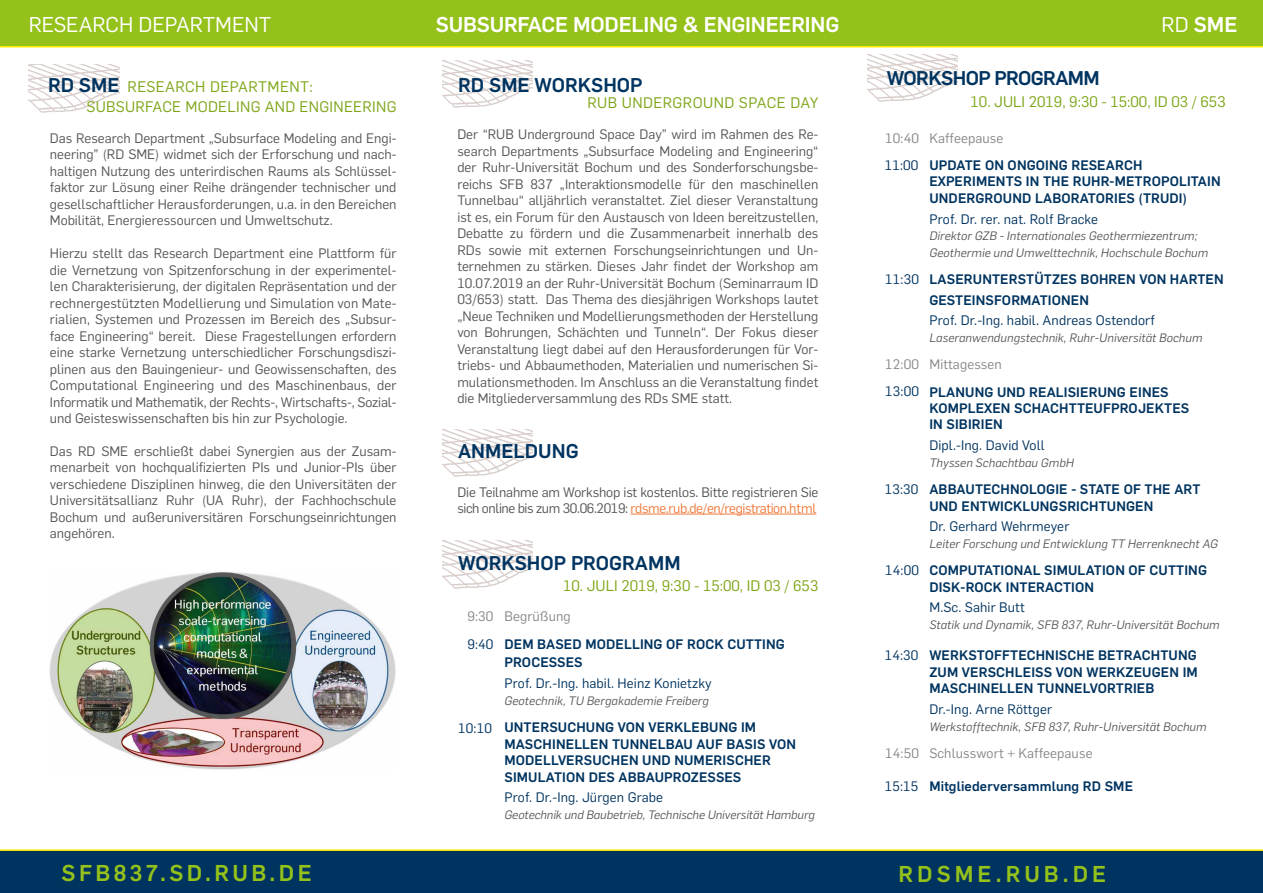
<style>
.page{position:relative;width:1263px;height:893px;background:#fff}
.page>*{position:absolute;margin:0;border:0;box-sizing:border-box;transform-origin:0 0}
.t1{font:700 22.5px "Rub Flama";letter-spacing:.15em;color:#94c11a}
.t2{font:700 22.5px "Rub Flama";letter-spacing:.18em;color:#94c11a}
.t3{font:700 21px "Rub Flama";letter-spacing:-.01em;color:#fff}
.t4{font:21px "Rub Flama";color:#fff}
.t5{font:700 19.5px "Rub Flama";color:#003460}
.t6{font:700 19.5px "Rub Flama";letter-spacing:-.03em;color:#003460}
.t7{font:15px/20.1px "Rub Flama";letter-spacing:.02em;color:#7da516}
.t8{font:15px "Rub Flama";color:#7da516}
.t9{font:13.5px/16.5px "Rub Flama";color:#565655;text-align:justify}
.t10{font:700 13.5px/16.5px "Rub Flama";letter-spacing:.01em;color:#003460}
.t11{font:13.5px "Rub Flama";letter-spacing:.01em;color:#003460}
.t12{font:13.5px/16.5px "Rub Flama";letter-spacing:-.02em;color:#565655}
.t13{font:13.5px "Rub Flama";letter-spacing:.01em;color:#868786}
.t14{font:italic 12px/16.5px "Rub Flama";letter-spacing:.01em;color:#565655}
.s1{font-weight:400}
.s2{color:#ef793a}
</style>
<div class="page">
<div style="left:0;top:850px;width:1263px;height:43px;background:#003460"></div>
<hr style="left:0;top:849px;width:1263px;height:2px;background:#ffed00">
<div style="left:0;top:0;width:1263px;height:46px;background:#94c11a"></div>
<hr style="left:0;top:46px;width:1263px;height:1px;background:#ffed00">
<img style="left:29px;top:65px;width:90px;height:47px">
<img style="left:442px;top:60px;width:91px;height:48px">
<img style="left:442px;top:540px;width:91px;height:48px">
<img style="left:442px;top:429px;width:91px;height:48px">
<img style="left:867px;top:54px;width:91px;height:48px">
<hr style="left:631px;top:514px;width:185px;height:1px;background:#ef793a">
<img style="left:49px;top:572px;width:347px;height:198px">
<h2 class="t4" style="left:29px;top:10px;width:244px">RESEARCH DEPARTMENT</h2>
<h2 class="t3" style="left:436px;top:9px;width:405px">SUBSURFACE MODELING &amp; ENGINEERING</h2>
<h2 class="t3" style="left:1161px;top:9px;width:77px"><span class="s1">RD</span> SME</h2>
<h3 class="t5" style="left:48px;top:71px;width:73px">RD SME</h3>
<h3 class="t5" style="left:458px;top:71px;width:186px">RD SME WORKSHOP</h3>
<p class="t7" style="left:86px;top:76px;width:312px;text-indent:41px">RESEARCH DEPARTMENT:<br>SUBSURFACE MODELING AND ENGINEERING</p>
<p class="t7" style="left:587px;top:92px;width:232px">RUB UNDERGROUND SPACE DAY</p>
<p class="t9" style="left:457px;top:125px;width:363px">Der “RUB Underground Space Day” wird im Rahmen des Re&shy;search Departments „Subsurface Modeling and Engineering“ der Ruhr-Universität Bochum und des Sonderforschungsbe&shy;reichs SFB 837 „Interaktionsmodelle für den maschinellen Tunnelbau“ alljährlich veranstaltet. Ziel dieser Veranstaltung ist es, ein Forum für den Austausch von Ideen bereitzustellen, Debatte zu fördern und die Zusammenarbeit innerhalb des RDs sowie mit externen Forschungseinrichtungen und Un&shy;ternehmen zu stärken. Dieses Jahr findet der Workshop am 10.07.2019 an der Ruhr-Universität Bochum (Seminarraum ID 03/653) statt. Das Thema des diesjährigen Workshops lautet „Neue Techniken und Modellierungsmethoden der Herstellung von Bohrungen, Schächten und Tunneln“. Der Fokus dieser Veranstaltung liegt dabei auf den Herausforderungen für Vor&shy;triebs- und Abbaumethoden, Materialien und numerischen Si&shy;mulationsmethoden. Im Anschluss an die Veranstaltung findet die Mitgliederversammlung des RDs SME statt.</p>
<p class="t9" style="left:50px;top:129px;width:348px">Das Research Department „Subsurface Modeling and Engi&shy;neering” (RD SME) widmet sich der Erforschung und nach&shy;haltigen Nutzung des unterirdischen Raums als Schlüssel&shy;faktor zur Lösung einer Reihe drängender technischer und gesellschaftlicher Herausforderungen, u.a. in den Bereichen Mobilität, Energieressourcen und Umweltschutz.</p>
<p class="t9" style="left:50px;top:244px;width:348px">Hierzu stellt das Research Department eine Plattform für die Vernetzung von Spitzenforschung in der experimentel&shy;len Charakterisierung, der digitalen Repräsentation und der rechnergestützten Modellierung und Simulation von Mate&shy;rialien, Systemen und Prozessen im Bereich des „Subsur&shy;face Engineering“ bereit. Diese Fragestellungen erfordern eine starke Vernetzung unterschiedlicher Forschungsdiszi&shy;plinen aus den Bauingenieur- und Geowissenschaften, des Computational Engineering und des Maschinenbaus, der Informatik und Mathematik, der Rechts-, Wirtschafts-, Sozial&shy;und Geisteswissenschaften bis hin zur Psychologie.</p>
<p class="t9" style="left:50px;top:442px;width:348px">Das RD SME erschließt dabei Synergien aus der Zusam&shy;menarbeit von hochqualifizierten PIs und Junior-PIs über verschiedene Disziplinen hinweg, die den Universitäten der Universitätsallianz Ruhr (UA Ruhr), der Fachhochschule Bochum und außeruniversitären Forschungseinrichtungen angehören.</p>
<h3 class="t5" style="left:458px;top:437px;width:122px">ANMELDUNG</h3>
<p class="t12" style="left:457px;top:483px;width:363px">Die Teilnahme am Workshop ist kostenlos. Bitte registrieren Sie sich online bis zum 30.06.2019: <span class="s2">rdsme.rub.de/en/registration.html</span></p>
<h3 class="t5" style="left:458px;top:549px;width:224px">WORKSHOP PROGRAMM</h3>
<h1 class="t1" style="left:62px;top:857px;width:252px">SFB837.SD.RUB.DE</h1>
<p class="t13" style="left:467px;top:607px;width:28px">9:30</p>
<p class="t11" style="left:467px;top:635px;width:28px">9:40</p>
<p class="t11" style="left:458px;top:719px;width:35px">10:10</p>
<p class="t8" style="left:563px;top:575px;width:257px">10. JULI 2019, 9:30 - 15:00, ID 03 / 653</p>
<p class="t13" style="left:504px;top:607px;width:68px">Begrüßung</p>
<p class="t10" style="left:504px;top:635px;width:282px;line-height:18px">DEM BASED MODELLING OF ROCK CUTTING<br>PROCESSES</p>
<p class="t11" style="left:504px;top:674px;width:209px">Prof. Dr.-Ing. habil. Heinz Konietzky</p>
<p class="t14" style="left:504px;top:692px;width:206px">Geotechnik, TU Bergakademie Freiberg</p>
<p class="t10" style="left:504px;top:718px;width:293px">UNTERSUCHUNG VON VERKLEBUNG IM MASCHINELLEN TUNNELBAU AUF BASIS VON MODELLVERSUCHEN UND NUMERISCHER SIMULATION DES ABBAUPROZESSES</p>
<p class="t11" style="left:504px;top:788px;width:160px">Prof. Dr.-Ing. Jürgen Grabe</p>
<p class="t14" style="left:504px;top:806px;width:312px">Geotechnik und Baubetrieb, Technische Universität Hamburg</p>
<h3 class="t6" style="left:887px;top:64px;width:214px">WORKSHOP PROGRAMM</h3>
<p class="t13" style="left:885px;top:129px;width:35px">10:40</p>
<p class="t11" style="left:885px;top:156px;width:35px">11:00</p>
<p class="t11" style="left:885px;top:270px;width:35px">11:30</p>
<p class="t13" style="left:885px;top:355px;width:35px">12:00</p>
<p class="t11" style="left:885px;top:382px;width:35px">13:00</p>
<p class="t11" style="left:885px;top:480px;width:35px">13:30</p>
<p class="t11" style="left:885px;top:561px;width:35px">14:00</p>
<p class="t11" style="left:885px;top:646px;width:35px">14:30</p>
<p class="t13" style="left:885px;top:744px;width:35px">14:50</p>
<p class="t11" style="left:885px;top:777px;width:35px">15:15</p>
<p class="t8" style="left:970px;top:91px;width:257px">10. JULI 2019, 9:30 - 15:00, ID 03 / 653</p>
<p class="t13" style="left:929px;top:128px;width:76px">Kaffeepause</p>
<p class="t10" style="left:929px;top:156px;width:293px">UPDATE ON ONGOING RESEARCH<br>EXPERIMENTS IN THE RUHR-METROPOLITAIN<br>UNDERGROUND LABORATORIES (TRUDI)</p>
<p class="t11" style="left:929px;top:209px;width:170px">Prof. Dr. rer. nat. Rolf Bracke</p>
<p class="t14" style="left:929px;top:227px;width:280px">Direktor GZB - Internationales Geothermiezentrum;<br>Geothermie und Umwelttechnik, Hochschule Bochum</p>
<p class="t10" style="left:929px;top:268px;width:296px;line-height:20.7px">LASERUNTERSTÜTZES BOHREN VON HARTEN<br>GESTEINSFORMATIONEN</p>
<p class="t11" style="left:929px;top:311px;width:227px">Prof. Dr.-Ing. habil. Andreas Ostendorf</p>
<p class="t14" style="left:929px;top:329px;width:275px">Laseranwendungstechnik, Ruhr-Universität Bochum</p>
<p class="t13" style="left:929px;top:355px;width:74px">Mittagessen</p>
<p class="t10" style="left:929px;top:382px;width:261px">PLANUNG UND REALISIERUNG EINES<br>KOMPLEXEN SCHACHTTEUFPROJEKTES<br>IN SIBIRIEN</p>
<p class="t11" style="left:929px;top:436px;width:117px">Dipl.-Ing. David Voll</p>
<p class="t14" style="left:929px;top:454px;width:146px">Thyssen Schachtbau GmbH</p>
<p class="t10" style="left:929px;top:480px;width:272px">ABBAUTECHNOLOGIE - STATE OF THE ART<br>UND ENTWICKLUNGSRICHTUNGEN</p>
<p class="t11" style="left:929px;top:517px;width:142px">Dr. Gerhard Wehrmeyer</p>
<p class="t14" style="left:929px;top:535px;width:290px">Leiter Forschung und Entwicklung TT Herrenknecht AG</p>
<p class="t10" style="left:929px;top:561px;width:279px">COMPUTATIONAL SIMULATION OF CUTTING<br>DISK-ROCK INTERACTION</p>
<p class="t11" style="left:929px;top:598px;width:97px">M.Sc. Sahir Butt</p>
<p class="t14" style="left:929px;top:616px;width:292px">Statik und Dynamik, SFB 837, Ruhr-Universität Bochum</p>
<p class="t10" style="left:929px;top:646px;width:270px;text-align:justify">WERKSTOFFTECHNISCHE BETRACHTUNG ZUM VERSCHLEISS VON WERKZEUGEN IM MASCHINELLEN TUNNELVORTRIEB</p>
<p class="t11" style="left:929px;top:700px;width:124px">Dr.-Ing. Arne Röttger</p>
<p class="t14" style="left:929px;top:717px;width:279px">Werkstofftechnik, SFB 837, Ruhr-Universität Bochum</p>
<p class="t13" style="left:929px;top:744px;width:165px">Schlusswort + Kaffeepause</p>
<p class="t10" style="left:929px;top:777px;width:205px">Mitgliederversammlung RD SME</p>
<h1 class="t2" style="left:898px;top:857px;width:209px">RDSME.RUB.DE</h1>
</div>
